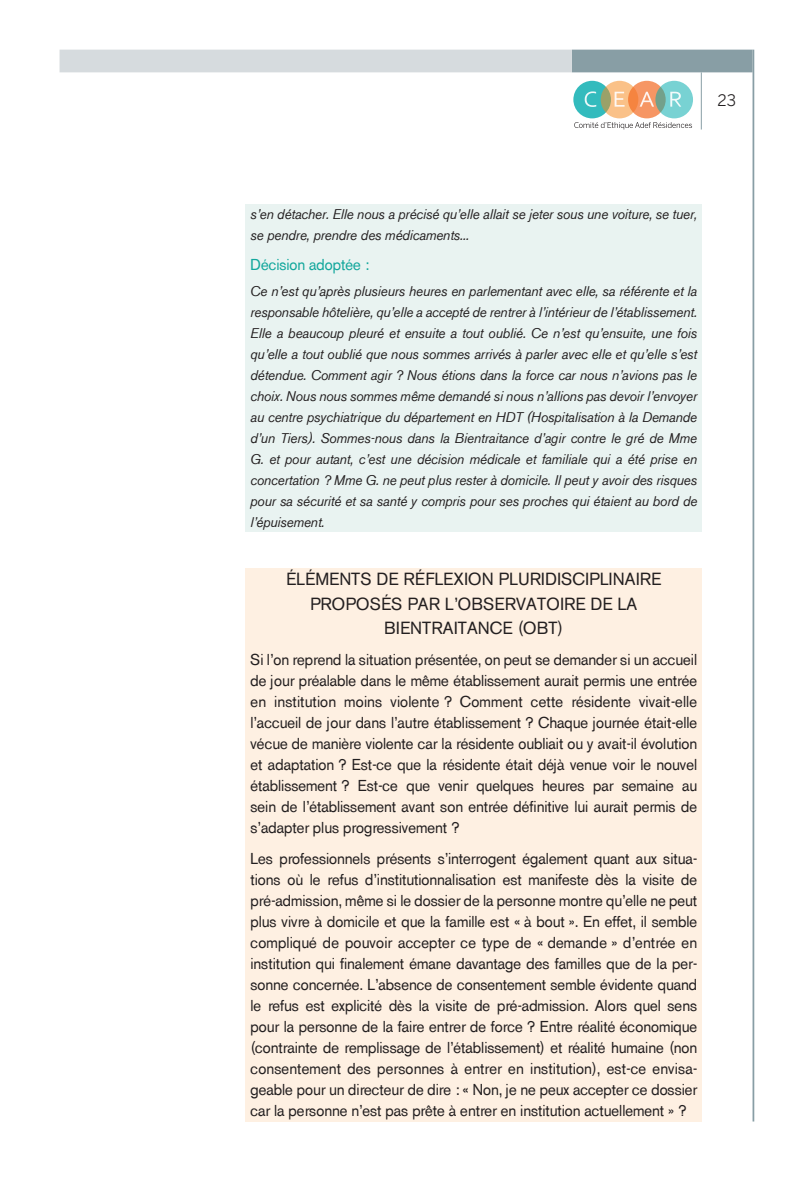
<style>
.page{position:relative;width:794px;height:1191px;background:#fff}
.page>*{position:absolute;margin:0;border:0;box-sizing:border-box;transform-origin:0 0}
.t1{font:17.5px/24.5px "Akzent";letter-spacing:.02em;color:#231f20;text-align:center}
.t2{font:15.75px/21px "Akzent";color:#231f20;text-align:justify}
.t3{font:15.75px "Akzent";color:#12a79c}
.t4{font:15.75px "Benton Sans";color:#231f20}
.t5{font:italic 14px/21px "Akzent";color:#231f20}
</style>
<div class="page">
<div style="left:572px;top:50px;width:180px;height:22px;background:#889ea5"></div>
<hr style="left:752px;top:50px;width:2px;height:1071px;background:#889ea5">
<hr style="left:701px;top:72px;width:1px;height:57px;background:#889ea5">
<div style="left:573px;top:81px;width:38px;height:37px;background:#33bbbd;border-radius:50%"></div>
<svg style="left:600px;top:81px;width:38px;height:37px"></svg>
<svg style="left:628px;top:81px;width:37px;height:37px"></svg>
<svg style="left:655px;top:81px;width:38px;height:37px"></svg>
<svg style="left:584px;top:91px;width:12px;height:16px"></svg>
<svg style="left:614px;top:92px;width:10px;height:15px"></svg>
<svg style="left:639px;top:92px;width:15px;height:15px"></svg>
<svg style="left:670px;top:92px;width:11px;height:15px"></svg>
<svg style="left:574px;top:122px;width:118px;height:7px"></svg>
<div style="left:60px;top:50px;width:512px;height:22px;background:#d6dbde"></div>
<div style="left:245px;top:205px;width:457px;height:327px;background:#e9f3f1"></div>
<div style="left:245px;top:568px;width:457px;height:553px;background:#fef0e2"></div>
<p class="t4" style="left:717px;top:91px;width:20px">23</p>
<p class="t5" style="left:250px;top:204px;width:448px">s’en détacher. Elle nous a précisé qu’elle allait se jeter sous une voiture, se tuer, se pendre, prendre des médicaments...</p>
<p class="t3" style="left:250px;top:256px;width:120px">Décision adoptée :</p>
<p class="t5" style="left:250px;top:280px;width:448px;text-align:justify">Ce n’est qu’après plusieurs heures en parlementant avec elle, sa référente et la responsable hôtelière, qu’elle a accepté de rentrer à l’intérieur de l’établissement.<br>Elle a beaucoup pleuré et ensuite a tout oublié. Ce n’est qu’ensuite, une fois qu’elle a tout oublié que nous sommes arrivés à parler avec elle et qu’elle s’est détendue. Comment agir ? Nous étions dans la force car nous n’avions pas le choix. Nous nous sommes même demandé si nous n’allions pas devoir l’envoyer au centre psychiatrique du département en HDT (Hospitalisation à la Demande d’un Tiers). Sommes-nous dans la Bientraitance d’agir contre le gré de Mme G. et pour autant, c’est une décision médicale et familiale qui a été prise en concertation ? Mme G. ne peut plus rester à domicile. Il peut y avoir des risques pour sa sécurité et sa santé y compris pour ses proches qui étaient au bord de l’épuisement.</p>
<p class="t1" style="left:286px;top:567px;width:376px">ÉLÉMENTS DE RÉFLEXION PLURIDISCIPLINAIRE<br>PROPOSÉS PAR L’OBSERVATOIRE DE LA<br>BIENTRAITANCE (OBT)</p>
<p class="t2" style="left:250px;top:649px;width:448px">Si l’on reprend la situation présentée, on peut se demander si un accueil de jour préalable dans le même établissement aurait permis une entrée en institution moins violente ? Comment cette résidente vivait-elle l’accueil de jour dans l’autre établissement ? Chaque journée était-elle vécue de manière violente car la résidente oubliait ou y avait-il évolution et adaptation ? Est-ce que la résidente était déjà venue voir le nouvel établissement ? Est-ce que venir quelques heures par semaine au sein de l’établissement avant son entrée définitive lui aurait permis de s’adapter plus progressivement ?</p>
<p class="t2" style="left:250px;top:848px;width:448px">Les professionnels présents s’interrogent également quant aux situa&shy;tions où le refus d’institutionnalisation est manifeste dès la visite de pré-admission, même si le dossier de la personne montre qu’elle ne peut plus vivre à domicile et que la famille est « à bout ». En effet, il semble compliqué de pouvoir accepter ce type de « demande » d’entrée en institution qui finalement émane davantage des familles que de la per&shy;sonne concernée. L’absence de consentement semble évidente quand le refus est explicité dès la visite de pré-admission. Alors quel sens pour la personne de la faire entrer de force ? Entre réalité économique (contrainte de remplissage de l’établissement) et réalité humaine (non consentement des personnes à entrer en institution), est-ce envisa&shy;geable pour un directeur de dire : « Non, je ne peux accepter ce dossier car la personne n’est pas prête à entrer en institution actuellement » ?</p>
</div>
